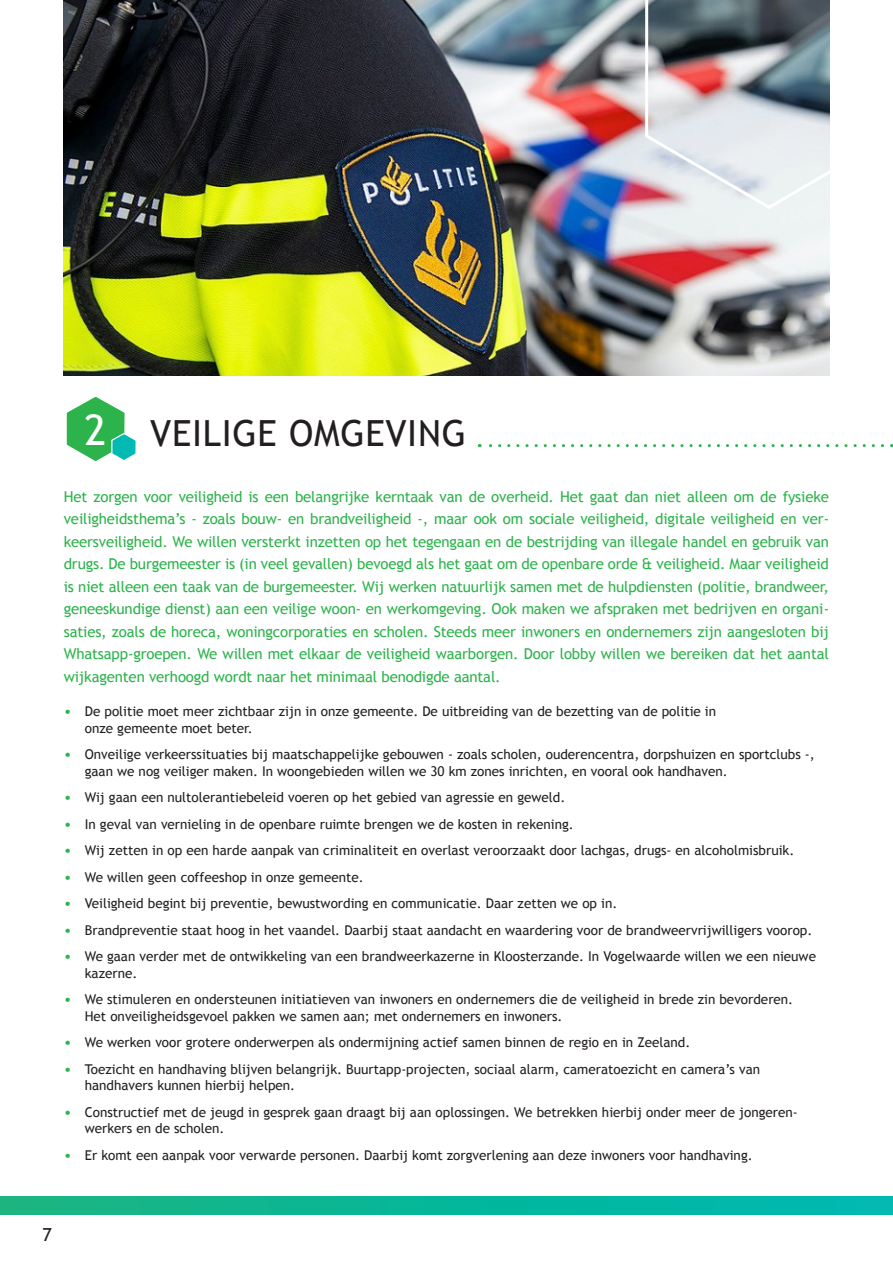
<style>
.page{position:relative;width:893px;height:1263px;background:#fff}
.page>*{position:absolute;margin:0;border:0;box-sizing:border-box;transform-origin:0 0}
.t1{font:42px "Trebuchet MS";color:#fff}
.t2{font:36px "Trebuchet MS";letter-spacing:.02em;color:#231f20}
.t3{font:18px "Trebuchet MS";color:#231f20}
.t4{font:15px/22.5px "Trebuchet MS";letter-spacing:-.01em;color:#2cb34b;text-align:justify}
.t5{font:13.5px/16.5px "Trebuchet MS";color:#231f20}
.s1{font-size:15px;color:#2cb34b}
</style>
<div class="page">
<div style="left:0;top:1197px;width:893px;height:17px;background:linear-gradient(to right,#18b580,#00b9b3)"></div>
<img style="left:64px;top:0;width:765px;height:376px">
<svg style="left:66px;top:397px;width:70px;height:64px"></svg>
<svg style="left:479px;top:444px;width:403px;height:3px"></svg>
<img style="left:644px;top:0;width:186px;height:211px">
<p class="t1" style="left:85px;top:405px;width:24px">2</p>
<p class="t2" style="left:150px;top:412px;width:317px">VEILIGE OMGEVING</p>
<p class="t4" style="left:64px;top:485px;width:767px">Het zorgen voor veiligheid is een belangrijke kerntaak van de overheid. Het gaat dan niet alleen om de fysieke veiligheidsthema’s - zoals bouw- en brandveiligheid -, maar ook om sociale veiligheid, digitale veiligheid en ver&shy;keersveiligheid. We willen versterkt inzetten op het tegengaan en de bestrijding van illegale handel en gebruik van drugs. De burgemeester is (in veel gevallen) bevoegd als het gaat om de openbare orde &amp; veiligheid. Maar veiligheid is niet alleen een taak van de burgemeester. Wij werken natuurlijk samen met de hulpdiensten (politie, brandweer, geneeskundige dienst) aan een veilige woon- en werkomgeving. Ook maken we afspraken met bedrijven en organi&shy;saties, zoals de horeca, woningcorporaties en scholen. Steeds meer inwoners en ondernemers zijn aangesloten bij Whatsapp-groepen. We willen met elkaar de veiligheid waarborgen. Door lobby willen we bereiken dat het aantal wijkagenten verhoogd wordt naar het minimaal benodigde aantal.</p>
<p class="t5" style="left:64px;top:703px;width:654px"><span class="s1">•</span> De politie moet meer zichtbaar zijn in onze gemeente. De uitbreiding van de bezetting van de politie in</p>
<p class="t5" style="left:85px;top:720px;width:169px">onze gemeente moet beter.</p>
<p class="t5" style="left:85px;top:746px;width:732px;text-indent:-21px"><span class="s1">•</span> Onveilige verkeerssituaties bij maatschappelijke gebouwen - zoals scholen, ouderencentra, dorpshuizen en sportclubs -, gaan we nog veiliger maken. In woongebieden willen we 30 km zones inrichten, en vooral ook handhaven.</p>
<p class="t5" style="left:64px;top:789px;width:503px"><span class="s1">•</span> Wij gaan een nultolerantiebeleid voeren op het gebied van agressie en geweld.</p>
<p class="t5" style="left:64px;top:816px;width:511px"><span class="s1">•</span> In geval van vernieling in de openbare ruimte brengen we de kosten in rekening.</p>
<p class="t5" style="left:64px;top:842px;width:732px"><span class="s1">•</span> Wij zetten in op een harde aanpak van criminaliteit en overlast veroorzaakt door lachgas, drugs- en alcoholmisbruik.</p>
<p class="t5" style="left:64px;top:869px;width:302px"><span class="s1">•</span> We willen geen coffeeshop in onze gemeente.</p>
<p class="t5" style="left:64px;top:895px;width:555px"><span class="s1">•</span> Veiligheid begint bij preventie, bewustwording en communicatie. Daar zetten we op in.</p>
<p class="t5" style="left:64px;top:922px;width:750px"><span class="s1">•</span> Brandpreventie staat hoog in het vaandel. Daarbij staat aandacht en waardering voor de brandweervrijwilligers voorop.</p>
<p class="t5" style="left:85px;top:948px;width:733px;text-indent:-21px"><span class="s1">•</span> We gaan verder met de ontwikkeling van een brandweerkazerne in Kloosterzande. In Vogelwaarde willen we een nieuwe kazerne.</p>
<p class="t5" style="left:64px;top:991px;width:731px"><span class="s1">•</span> We stimuleren en ondersteunen initiatieven van inwoners en ondernemers die de veiligheid in brede zin bevorderen.</p>
<p class="t5" style="left:85px;top:1008px;width:479px">Het onveiligheidsgevoel pakken we samen aan; met ondernemers en inwoners.</p>
<p class="t5" style="left:64px;top:1034px;width:628px"><span class="s1">•</span> We werken voor grotere onderwerpen als ondermijning actief samen binnen de regio en in Zeeland.</p>
<p class="t5" style="left:64px;top:1061px;width:698px"><span class="s1">•</span> Toezicht en handhaving blijven belangrijk. Buurtapp-projecten, sociaal alarm, cameratoezicht en camera’s van</p>
<p class="t5" style="left:85px;top:1077px;width:212px">handhavers kunnen hierbij helpen.</p>
<p class="t5" style="left:64px;top:1104px;width:735px"><span class="s1">•</span> Constructief met de jeugd in gesprek gaan draagt bij aan oplossingen. We betrekken hierbij onder meer de jongeren-</p>
<p class="t5" style="left:85px;top:1120px;width:141px">werkers en de scholen.</p>
<p class="t5" style="left:64px;top:1147px;width:690px"><span class="s1">•</span> Er komt een aanpak voor verwarde personen. Daarbij komt zorgverlening aan deze inwoners voor handhaving.</p>
<h3 class="t3" style="left:43px;top:1224px;width:11px">7</h3>
</div>
